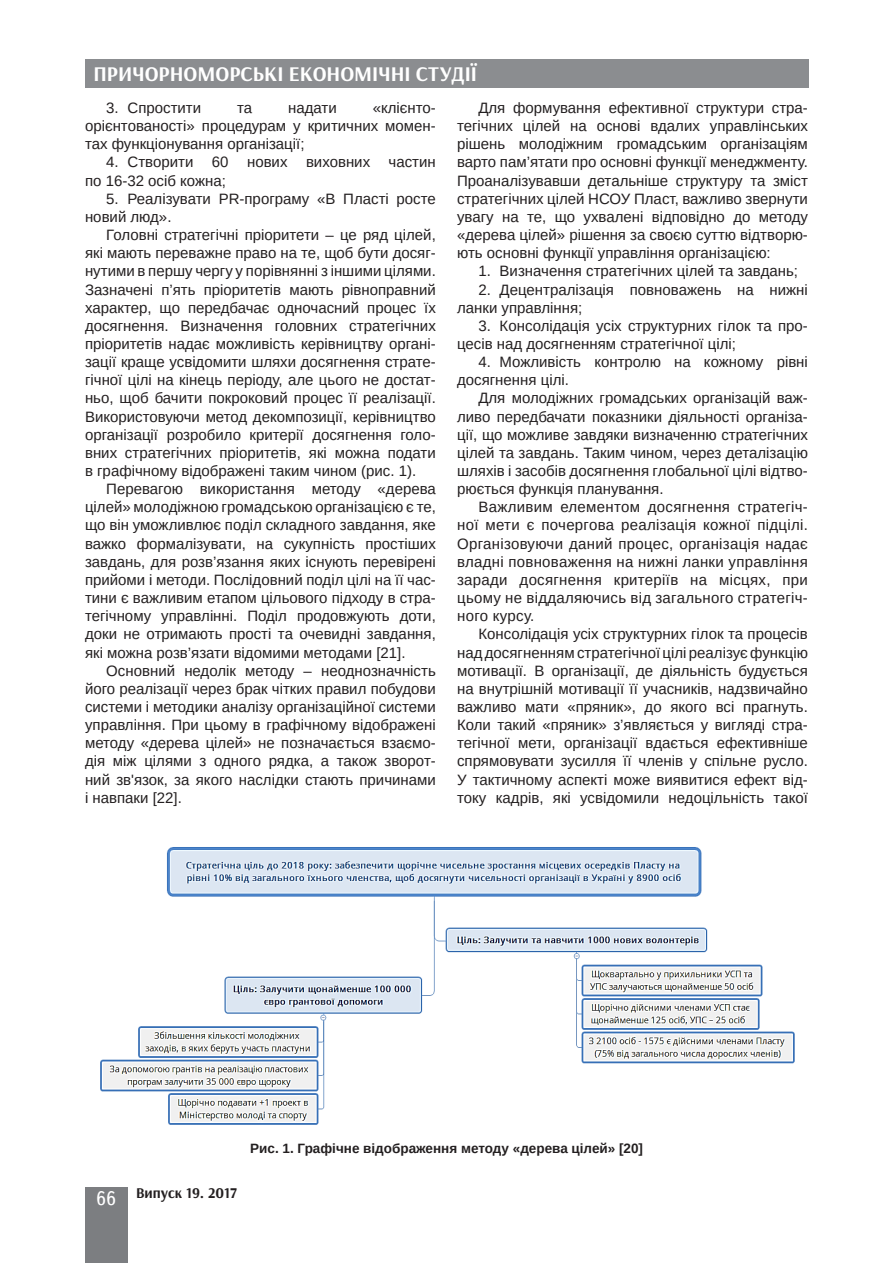
<style>
.page{position:relative;width:893px;height:1263px;background:#fff}
.page>*{position:absolute;margin:0;border:0;box-sizing:border-box;transform-origin:0 0}
.t1{font:700 21px "Arsenal";color:#fff}
.Текст_основной_GREP{font:15px/18.1px "Arimo";color:#231f20;text-align:justify}
.t2{font:700 15px "Arsenal";color:#231f20}
.Рисунок{font:700 13.5px "Arimo";color:#231f20}
.s1{font-family:"Ukrainian Text";font-weight:400;font-size:19.5px;color:#fff}
</style>
<div class="page">
<div style="left:85px;top:59px;width:723px;height:29px;background:#8b8d90"></div>
<div style="left:85px;top:1186px;width:43px;height:76px;background:#7c7e81"></div>
<img style="left:100px;top:847px;width:695px;height:278px">
<h1 class="t1" style="left:94px;top:61px;width:385px">ПРИЧОРНОМОРСЬКІ ЕКОНОМІЧНІ СТУДІЇ</h1>
<p class="Текст_основной_GREP" style="left:85px;top:99px;width:352px;text-indent:288px">«клієнто&shy;орієнтованості» процедурам у критичних момен&shy;тах функціонування організації;</p>
<p class="Текст_основной_GREP" style="left:85px;top:153px;width:352px;text-indent:21px">4. Створити 60 нових виховних частин по 16-32 осіб кожна;</p>
<p class="Текст_основной_GREP" style="left:85px;top:190px;width:352px;text-indent:21px">5. Реалізувати PR-програму «В Пласті росте новий люд».</p>
<p class="Текст_основной_GREP" style="left:85px;top:226px;width:352px;text-indent:21px">Головні стратегічні пріоритети – це ряд цілей, які мають переважне право на те, щоб бути досяг&shy;нутими в першу чергу у порівнянні з іншими цілями.<br>Зазначені п’ять пріоритетів мають рівноправний характер, що передбачає одночасний процес їх досягнення. Визначення головних стратегічних пріоритетів надає можливість керівництву органі&shy;зації краще усвідомити шляхи досягнення страте&shy;гічної цілі на кінець періоду, але цього не достат&shy;ньо, щоб бачити покроковий процес її реалізації.<br>Використовуючи метод декомпозиції, керівництво організації розробило критерії досягнення голо&shy;вних стратегічних пріоритетів, які можна подати в графічному відображені таким чином (рис. 1).</p>
<p class="Текст_основной_GREP" style="left:85px;top:480px;width:352px;text-indent:21px">Перевагою використання методу «дерева цілей» молодіжною громадською організацією є те, що він уможливлює поділ складного завдання, яке важко формалізувати, на сукупність простіших завдань, для розв’язання яких існують перевірені прийоми і методи. Послідовний поділ цілі на її час&shy;тини є важливим етапом цільового підходу в стра&shy;тегічному управлінні. Поділ продовжують доти, доки не отримають прості та очевидні завдання, які можна розв’язати відомими методами [21].</p>
<p class="Текст_основной_GREP" style="left:85px;top:661px;width:352px;text-indent:21px">Основний недолік методу – неоднозначність його реалізації через брак чітких правил побудови системи і методики аналізу організаційної системи управління. При цьому в графічному відображені методу «дерева цілей» не позначається взаємо&shy;дія між цілями з одного рядка, а також зворот&shy;ний зв'язок, за якого наслідки стають причинами і навпаки [22].</p>
<p class="Текст_основной_GREP" style="left:106px;top:99px;width:96px">3. Спростити</p>
<p class="Текст_основной_GREP" style="left:237px;top:99px;width:17px">та</p>
<p class="Текст_основной_GREP" style="left:288px;top:99px;width:50px">надати</p>
<p class="Текст_основной_GREP" style="left:457px;top:99px;width:352px;text-indent:21px">Для формування ефективної структури стра&shy;тегічних цілей на основі вдалих управлінських рішень молодіжним громадським організаціям варто пам’ятати про основні функції менеджменту.<br>Проаналізувавши детальніше структуру та зміст стратегічних цілей НСОУ Пласт, важливо звернути увагу на те, що ухвалені відповідно до методу «дерева цілей» рішення за своєю суттю відтворю&shy;ють основні функції управління організацією:</p>
<p class="Текст_основной_GREP" style="left:478px;top:262px;width:321px">1. Визначення стратегічних цілей та завдань;</p>
<p class="Текст_основной_GREP" style="left:457px;top:280px;width:352px;text-indent:21px">2. Децентралізація повноважень на нижні ланки управління;</p>
<p class="Текст_основной_GREP" style="left:457px;top:317px;width:352px;text-indent:21px">3. Консолідація усіх структурних гілок та про&shy;цесів над досягненням стратегічної цілі;</p>
<p class="Текст_основной_GREP" style="left:457px;top:353px;width:352px;text-indent:21px">4. Можливість контролю на кожному рівні досягнення цілі.</p>
<p class="Текст_основной_GREP" style="left:457px;top:389px;width:352px;text-indent:21px">Для молодіжних громадських організацій важ&shy;ливо передбачати показники діяльності організа&shy;ції, що можливе завдяки визначенню стратегічних цілей та завдань. Таким чином, через деталізацію шляхів і засобів досягнення глобальної цілі відтво&shy;рюється функція планування.</p>
<p class="Текст_основной_GREP" style="left:457px;top:498px;width:352px;text-indent:21px">Важливим елементом досягнення стратегіч&shy;ної мети є почергова реалізація кожної підцілі.<br>Організовуючи даний процес, організація надає владні повноваження на нижні ланки управління заради досягнення критеріїв на місцях, при цьому не віддаляючись від загального стратегіч&shy;ного курсу.</p>
<p class="Текст_основной_GREP" style="left:457px;top:625px;width:352px;text-indent:21px">Консолідація усіх структурних гілок та процесів над досягненням стратегічної цілі реалізує функцію мотивації. В організації, де діяльність будується на внутрішній мотивації її учасників, надзвичайно важливо мати «пряник», до якого всі прагнуть.<br>Коли такий «пряник» з’являється у вигляді стра&shy;тегічної мети, організації вдається ефективніше спрямовувати зусилля її членів у спільне русло.<br>У тактичному аспекті може виявитися ефект від&shy;току кадрів, які усвідомили недоцільність такої</p>
<p class="t2" style="left:96px;top:1183px;width:142px"><span class="s1">66</span> Випуск 19. 2017</p>
<p class="Рисунок" style="left:250px;top:1139px;width:394px">Рис. 1. Графічне відображення методу «дерева цілей» [20]</p>
</div>
